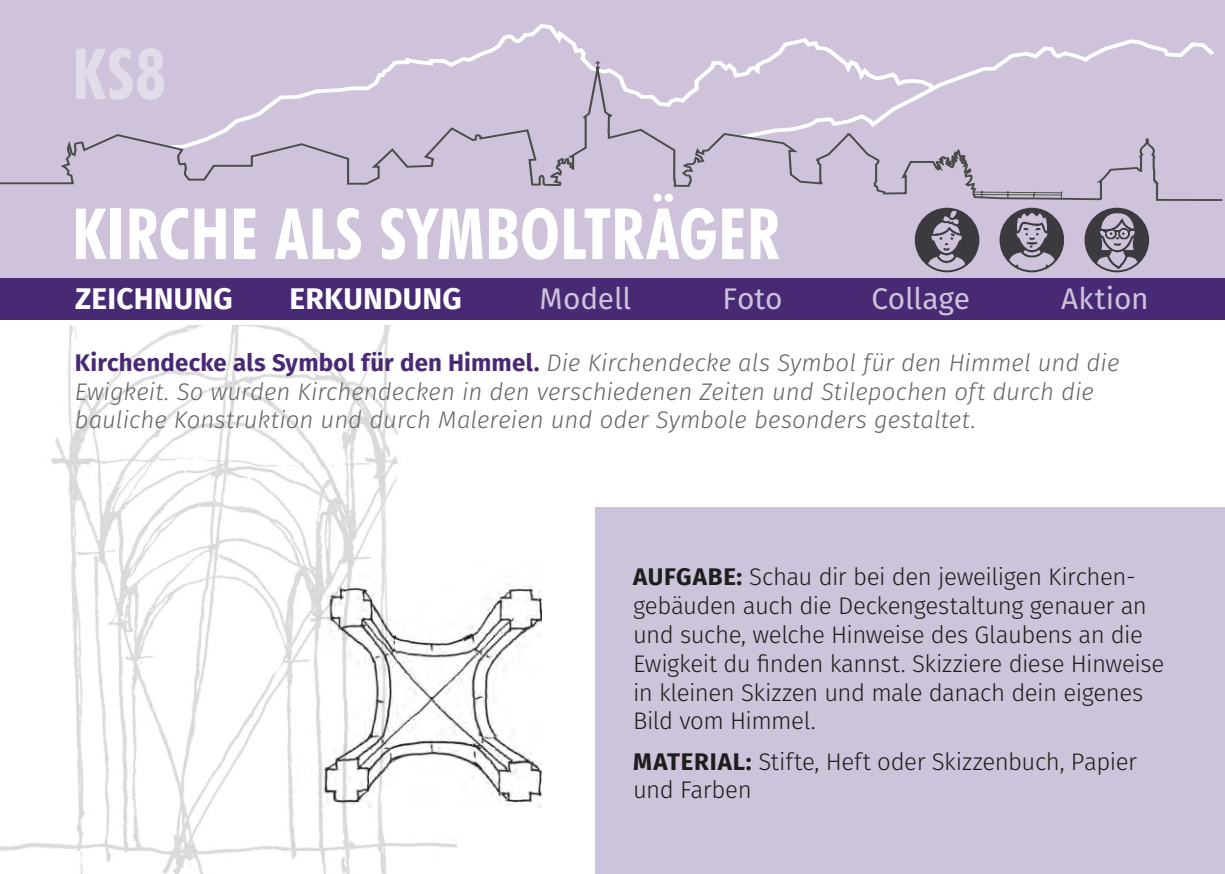
<style>
.page{position:relative;width:1225px;height:874px;background:#fff}
.page>*{position:absolute;margin:0;border:0;box-sizing:border-box;transform-origin:0 0}
.t1{font:700 condensed 70.8px "Futura BT";letter-spacing:.005em;color:#fff}
.t2{font:700 condensed 70.8px "Futura BT";color:#e1dbea}
.t3{font:29.8px "Fira Sans";letter-spacing:-.005em;color:#cdc3db}
.t4{font:700 29.8px "Fira Sans";letter-spacing:.01em;color:#fff}
.t5{font:300 24px/28.8px "Fira Sans";letter-spacing:-.02em;color:#1d1d1b}
.t6{font:italic 300 24px/28.8px "Fira Sans";color:#646463}
.s1{font-weight:700;font-style:normal;color:#482974}
.s2{font-weight:700}
</style>
<div class="page">
<img style="left:0;top:325px;width:456px;height:548px">
<div style="left:595px;top:507px;width:630px;height:366px;background:#cdc3db"></div>
<div style="left:0;top:0;width:1225px;height:284px;background:#cec3db"></div>
<svg style="left:390px;top:24px;width:824px;height:41px"></svg>
<svg style="left:594px;top:60px;width:469px;height:5px"></svg>
<svg style="left:0;top:65px;width:1223px;height:190px"></svg>
<div style="left:0;top:278px;width:1225px;height:42px;background:#482974"></div>
<img style="left:296px;top:561px;width:246px;height:265px">
<img style="left:1000px;top:208px;width:63px;height:63px;border-radius:31px">
<div style="left:999px;top:207px;width:65px;height:65px;border:2px solid #4b4b4a;border-radius:50%"></div>
<img style="left:915px;top:208px;width:63px;height:63px;border-radius:31px">
<div style="left:914px;top:207px;width:65px;height:65px;border:2px solid #4b4b4a;border-radius:50%"></div>
<img style="left:1085px;top:208px;width:63px;height:63px;border-radius:31px">
<div style="left:1084px;top:207px;width:65px;height:65px;border:2px solid #4b4b4a;border-radius:50%"></div>
<h1 class="t2" style="left:72px;top:31px;width:96px">KS8</h1>
<h1 class="t1" style="left:72px;top:191px;width:708px">KIRCHE ALS SYMBOLTRÄGER</h1>
<p class="t4" style="left:75px;top:277px;width:159px">ZEICHNUNG</p>
<p class="t4" style="left:289px;top:277px;width:174px">ERKUNDUNG</p>
<p class="t3" style="left:539px;top:277px;width:93px">Modell</p>
<p class="t3" style="left:722px;top:277px;width:61px">Foto</p>
<p class="t3" style="left:871px;top:277px;width:101px">Collage</p>
<p class="t3" style="left:1061px;top:277px;width:89px">Aktion</p>
<p class="t6" style="left:75px;top:349px;width:1046px"><span class="s1">Kirchendecke als Symbol für den Himmel.</span> Die Kirchendecke als Symbol für den Himmel und die<br>Ewigkeit. So wurden Kirchendecken in den verschiedenen Zeiten und Stilepochen oft durch die bauliche Konstruktion und durch Malereien und oder Symbole besonders gestaltet.</p>
<p class="t5" style="left:633px;top:564px;width:533px"><span class="s2">AUFGABE:</span> Schau dir bei den jeweiligen Kirchen&shy;gebäuden auch die Deckengestaltung genauer an und suche, welche Hinweise des Glaubens an die Ewigkeit du finden kannst. Skizziere diese Hinweise in kleinen Skizzen und male danach dein eigenes Bild vom Himmel.</p>
<p class="t5" style="left:633px;top:748px;width:505px"><span class="s2">MATERIAL:</span> Stifte, Heft oder Skizzenbuch, Papier und Farben</p>
</div>
